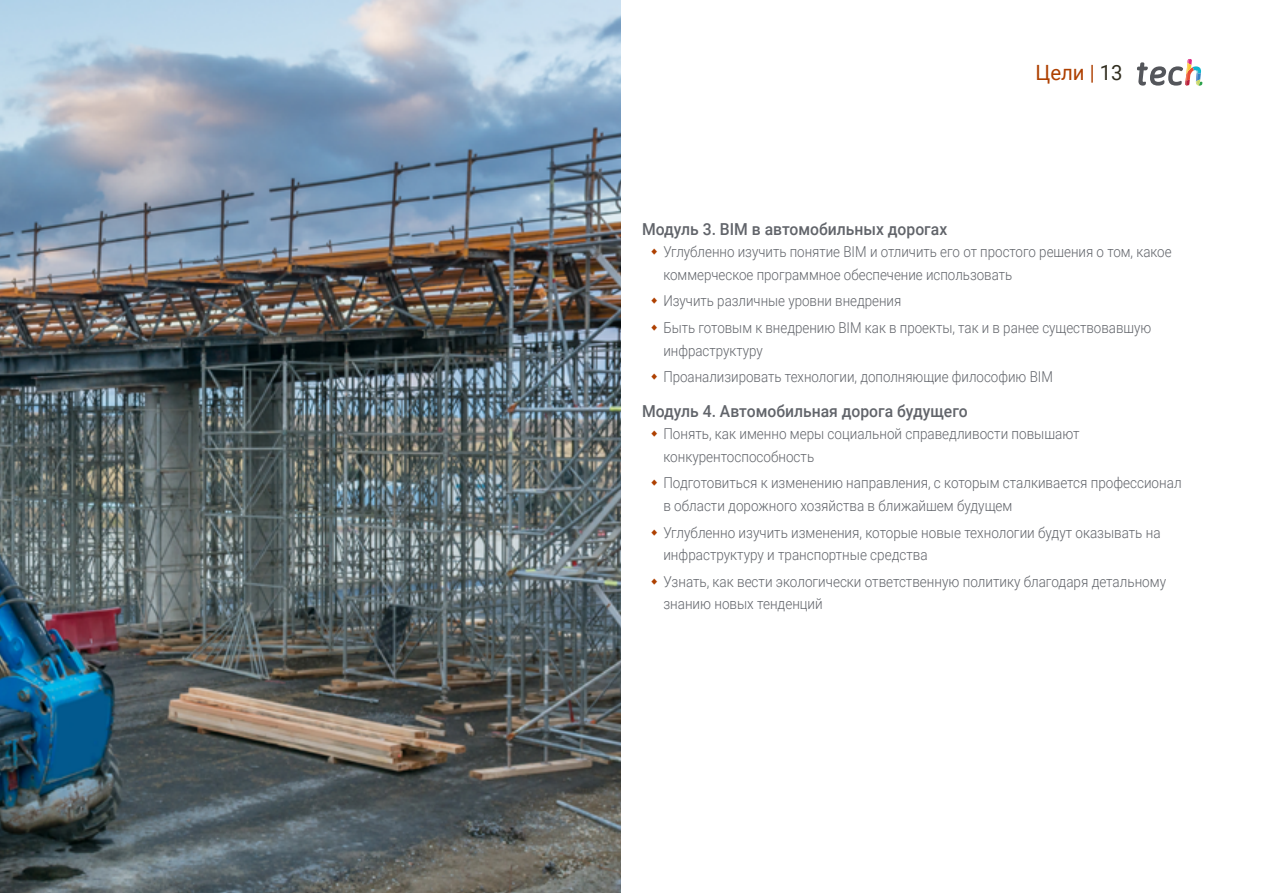
<style>
.page{position:relative;width:1263px;height:893px;background:#fff}
.page>*{position:absolute;margin:0;border:0;box-sizing:border-box;transform-origin:0 0}
.t1{font:21px "Roboto";color:#ae4000}
.t2{font:500 16.5px "Roboto";color:#61646a;scale:.95 1}
.t3{font:300 15px/22.5px "Roboto";color:#61646a;scale:.9 1}
.t4{font:300 15px/26.7px "Roboto";color:#61646a;scale:.89 1}
.s1{color:#312e20}
</style>
<div class="page">
<svg style="left:1137px;top:59px;width:65px;height:27px"></svg>
<img style="left:0;top:0;width:621px;height:893px">
<h1 class="t1" style="left:1035px;top:57px;width:89px">Цели | <span class="s1">13</span></h1>
<p class="t2" style="left:642px;top:217px;width:323px">Модуль 3. BIM в автомобильных дорогах</p>
<p class="t4" style="left:663px;top:240px;width:573px;line-height:22.5px">Углубленно изучить понятие BIM и отличить его от простого решения о том, какое коммерческое программное обеспечение использовать</p>
<p class="t4" style="left:663px;top:287px;width:550px">Изучить различные уровни внедрения<br>Быть готовым к внедрению BIM как в проекты, так и в ранее существовавшую</p>
<p class="t4" style="left:663px;top:336px;width:439px">инфраструктуру<br>Проанализировать технологии, дополняющие философию BIM</p>
<p class="t2" style="left:642px;top:399px;width:344px">Модуль 4. Автомобильная дорога будущего</p>
<p class="t3" style="left:663px;top:422px;width:464px">Понять, как именно меры социальной справедливости повышают конкурентоспособность</p>
<p class="t3" style="left:663px;top:471px;width:577px">Подготовиться к изменению направления, с которым сталкивается профессионал в области дорожного хозяйства в ближайшем будущем</p>
<p class="t3" style="left:663px;top:520px;width:554px">Углубленно изучить изменения, которые новые технологии будут оказывать на инфраструктуру и транспортные средства</p>
<p class="t3" style="left:663px;top:570px;width:560px">Узнать, как вести экологически ответственную политику благодаря детальному знанию новых тенденций</p>
</div>
